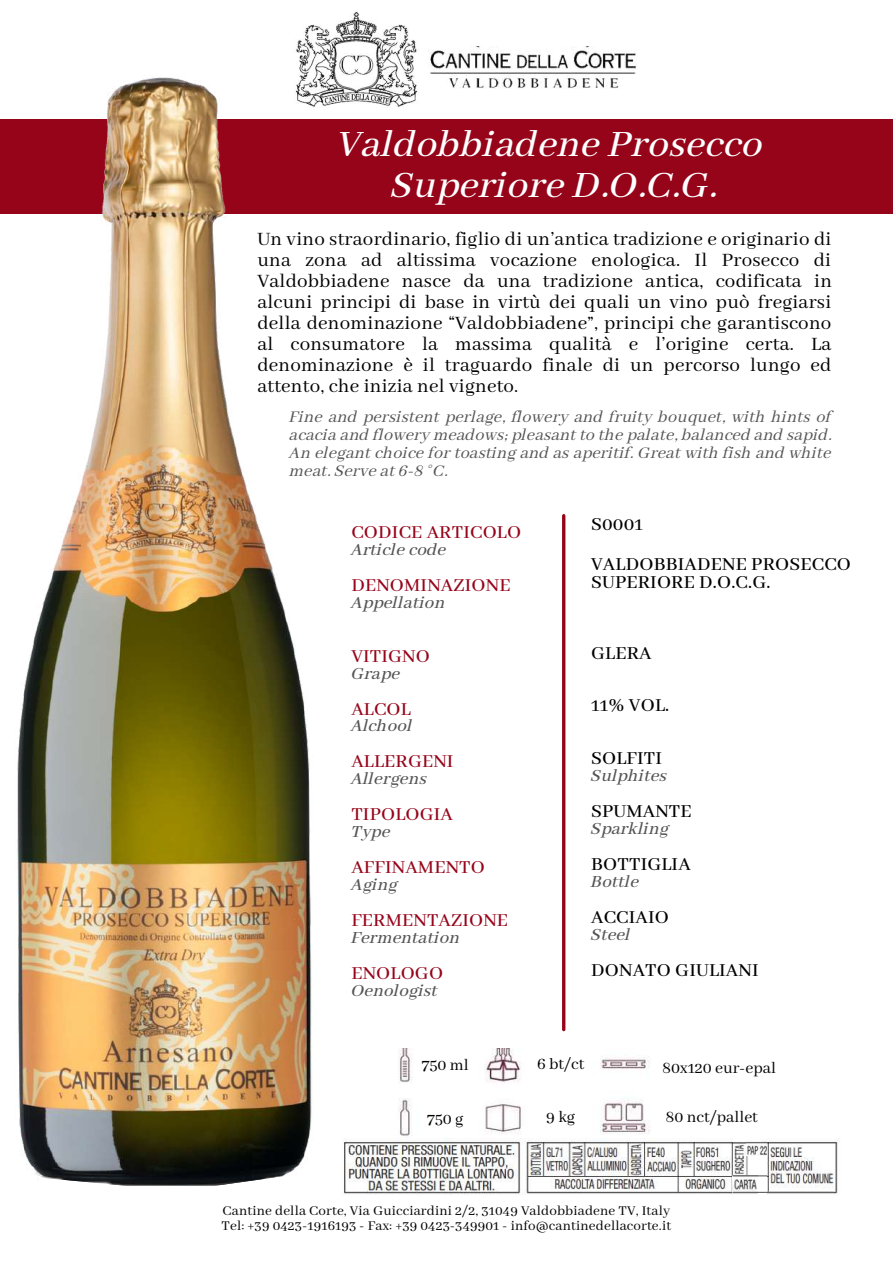
<style>
.page{position:relative;width:893px;height:1264px;background:#fff}
.page>*{position:absolute;margin:0;border:0;box-sizing:border-box;transform-origin:0 0}
.t1{font:41.4px/40.5px "CA Generated";letter-spacing:.01em;color:#fff;text-align:center}
.t2{font:21px/21px "Abhaya Libre";letter-spacing:.01em;color:#000;text-align:justify}
.t3{font:500 20.4px/39.3px "Abhaya Libre";letter-spacing:.01em;color:#000}
.t4{font:500 20.4px "Abhaya Libre";letter-spacing:.01em;color:#96041a}
.t5{font:18.9px "CA Generated";letter-spacing:.01em;color:#545454}
.t6{font:18.15px/17.9px "CA Generated";letter-spacing:.01em;color:#545454;text-align:justify}
.t7{font:17.55px "Abhaya Libre";color:#000}
.t8{font:15px/14.5px "Abhaya Libre";letter-spacing:.01em;color:#000}
</style>
<div class="page">
<div style="left:0;top:119px;width:892px;height:94px;background:#96041a"></div>
<img style="left:296px;top:12px;width:122px;height:95px">
<img style="left:430px;top:46px;width:207px;height:42px">
<hr style="left:562px;top:515px;width:3px;height:514px;background:#96041a">
<img style="left:0;top:57px;width:343px;height:1129px">
<svg style="left:203px;top:1173px;width:107px;height:13px"></svg>
<svg style="left:36px;top:1177px;width:106px;height:9px"></svg>
<img style="left:398px;top:1048px;width:253px;height:88px">
<img style="left:732px;top:1142px;width:16px;height:33px">
<img style="left:342px;top:1138px;width:390px;height:57px">
<img style="left:746px;top:1141px;width:21px;height:14px">
<img style="left:732px;top:1175px;width:25px;height:19px">
<img style="left:767px;top:1138px;width:72px;height:56px">
<hr style="left:733px;top:1191px;width:100px;height:1px;background:#625f5f">
<hr style="left:733px;top:1175px;width:34px;height:1px;background:#625f5f">
<hr style="left:733px;top:1142px;width:34px;height:1px;background:#625f5f">
<h1 class="t1" style="left:338px;top:126px;width:426px">Valdobbiadene Prosecco<br>Superiore D.O.C.G.</h1>
<p class="t2" style="left:257px;top:229px;width:576px">Un vino straordinario, figlio di un’antica tradizione e originario di una zona ad altissima vocazione enologica. Il Prosecco di Valdobbiadene nasce da una tradizione antica, codificata in alcuni principi di base in virtù dei quali un vino può fregiarsi della denominazione “Valdobbiadene”, principi che garantiscono al consumatore la massima qualità e l’origine certa. La denominazione è il traguardo finale di un percorso lungo ed attento, che inizia nel vigneto.</p>
<p class="t6" style="left:289px;top:408px;width:544px">Fine and persistent perlage, flowery and fruity bouquet, with hints of acacia and flowery meadows; pleasant to the palate, balanced and sapid.<br>An elegant choice for toasting and as aperitif. Great with fish and white meat. Serve at 6-8 °C.</p>
<p class="t4" style="left:351px;top:521px;width:171px">CODICE ARTICOLO</p>
<p class="t5" style="left:351px;top:539px;width:96px">Article code</p>
<p class="t4" style="left:351px;top:573px;width:161px">DENOMINAZIONE</p>
<p class="t5" style="left:351px;top:592px;width:95px">Appellation</p>
<p class="t4" style="left:351px;top:644px;width:80px">VITIGNO</p>
<p class="t5" style="left:351px;top:662px;width:50px">Grape</p>
<p class="t4" style="left:351px;top:697px;width:61px">ALCOL</p>
<p class="t5" style="left:351px;top:715px;width:63px">Alchool</p>
<p class="t4" style="left:351px;top:750px;width:104px">ALLERGENI</p>
<p class="t5" style="left:351px;top:768px;width:77px">Allergens</p>
<p class="t4" style="left:351px;top:803px;width:103px">TIPOLOGIA</p>
<p class="t5" style="left:351px;top:821px;width:40px">Type</p>
<p class="t4" style="left:351px;top:856px;width:135px">AFFINAMENTO</p>
<p class="t5" style="left:351px;top:874px;width:48px">Aging</p>
<p class="t4" style="left:351px;top:908px;width:158px">FERMENTAZIONE</p>
<p class="t5" style="left:351px;top:927px;width:110px">Fermentation</p>
<p class="t4" style="left:351px;top:961px;width:93px">ENOLOGO</p>
<p class="t5" style="left:351px;top:979px;width:88px">Oenologist</p>
<p class="t3" style="left:591px;top:505px;width:261px">S0001<br>VALDOBBIADENE PROSECCO</p>
<p class="t3" style="left:591px;top:563px;width:181px">SUPERIORE D.O.C.G.</p>
<p class="t3" style="left:591px;top:633px;width:62px">GLERA</p>
<p class="t3" style="left:591px;top:686px;width:79px">11% VOL.</p>
<p class="t3" style="left:591px;top:739px;width:72px">SOLFITI</p>
<p class="t5" style="left:591px;top:765px;width:77px">Sulphites</p>
<p class="t3" style="left:591px;top:792px;width:102px">SPUMANTE</p>
<p class="t5" style="left:591px;top:818px;width:79px">Sparkling</p>
<p class="t3" style="left:591px;top:845px;width:101px">BOTTIGLIA</p>
<p class="t5" style="left:591px;top:871px;width:49px">Bottle</p>
<p class="t3" style="left:591px;top:898px;width:79px">ACCIAIO</p>
<p class="t5" style="left:591px;top:923px;width:41px">Steel</p>
<p class="t3" style="left:591px;top:950px;width:169px">DONATO GIULIANI</p>
<p class="t7" style="left:422px;top:1054px;width:49px">750 ml</p>
<p class="t7" style="left:537px;top:1054px;width:49px">6 bt/ct</p>
<p class="t7" style="left:662px;top:1057px;width:116px">80x120 eur-epal</p>
<p class="t7" style="left:427px;top:1109px;width:38px">750 g</p>
<p class="t7" style="left:546px;top:1107px;width:30px">9kg</p>
<p class="t7" style="left:665px;top:1106px;width:94px">80 nct/pallet</p>
<p class="t8" style="left:221px;top:1203px;width:451px">Cantine della Corte, Via Guicciardini 2/2, 31049 Valdobbiadene TV, Italy<br>Tel: +39 0423-1916193 - Fax: +39 0423-349901 - info@cantinedellacorte.it</p>
</div>
